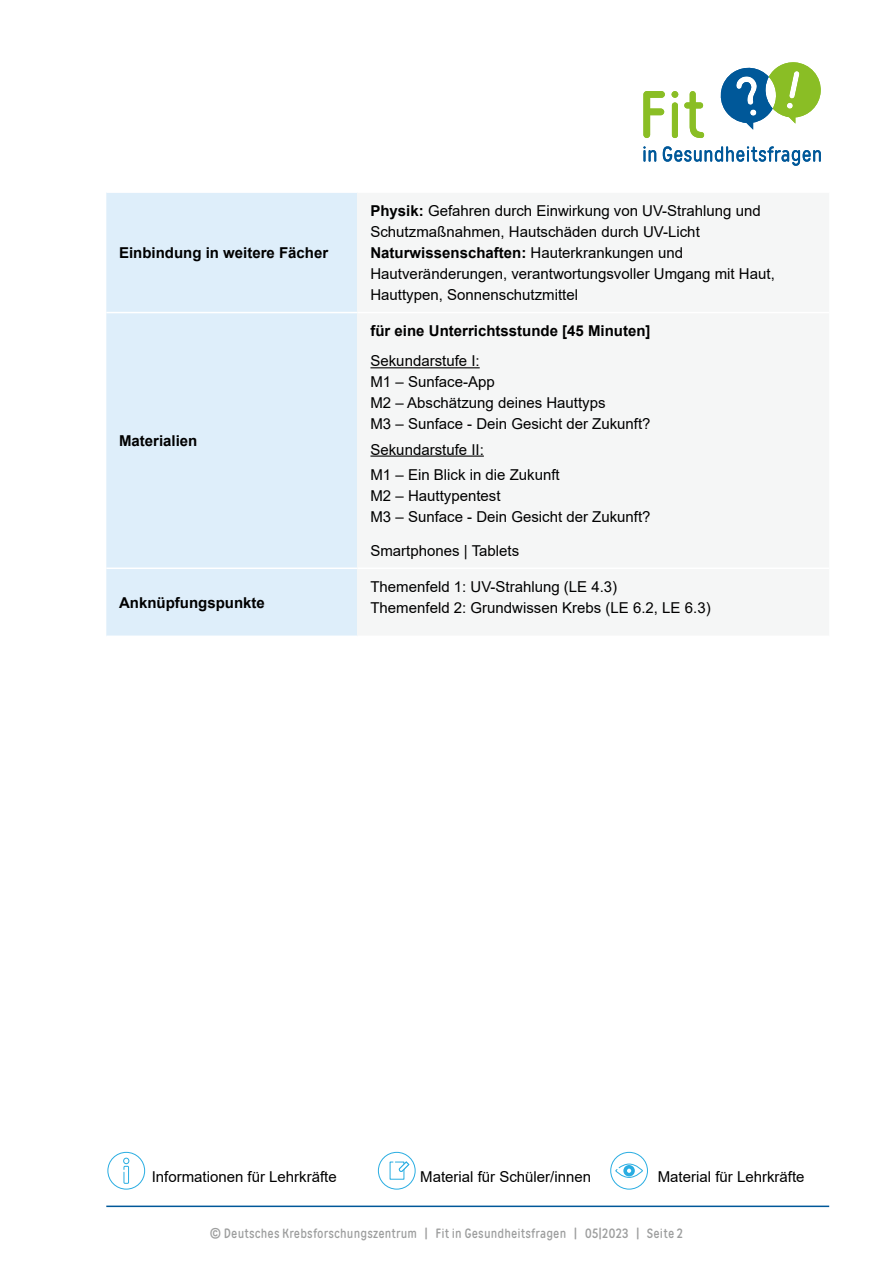
<style>
.page{position:relative;width:893px;height:1263px;background:#fff}
.page>*{position:absolute;margin:0;border:0;box-sizing:border-box;transform-origin:0 0}
.t1{font:15px/21px "Arial";color:#000}
.t2{font:700 15px "Arial";color:#000}
.t3{font:13.5px "Matias";letter-spacing:.01em;color:#9d9e9e}
.s1{font-weight:700}
</style>
<div class="page">
<hr style="left:106px;top:1205px;width:723px;height:2px;background:#005899">
<svg style="left:643px;top:91px;width:22px;height:47px"></svg>
<svg style="left:672px;top:91px;width:6px;height:47px"></svg>
<svg style="left:684px;top:91px;width:20px;height:47px"></svg>
<svg style="left:643px;top:146px;width:13px;height:16px"></svg>
<svg style="left:663px;top:146px;width:158px;height:20px"></svg>
<svg style="left:720px;top:62px;width:101px;height:68px"></svg>
<div style="left:106px;top:193px;width:251px;height:442px;background:#deeefa"></div>
<hr style="left:357px;top:193px;width:1px;height:119px;background:#f5f6f6">
<hr style="left:357px;top:313px;width:1px;height:254px;background:#f5f6f6">
<hr style="left:357px;top:569px;width:1px;height:66px;background:#f5f6f6">
<hr style="left:106px;top:312px;width:252px;height:1px;background:#fff">
<hr style="left:106px;top:567px;width:252px;height:2px;background:#fff">
<hr style="left:370px;top:367px;width:110px;height:1px;background:#000">
<hr style="left:370px;top:455px;width:114px;height:2px;background:#000">
<div style="left:610px;top:1152px;width:38px;height:37px;background:#fff;border:1px solid #29ade2;border-radius:50%"></div>
<svg style="left:615px;top:1163px;width:28px;height:15px"></svg>
<div style="left:378px;top:1152px;width:38px;height:37px;background:#fff;border:1px solid #29ade2;border-radius:50%"></div>
<svg style="left:389px;top:1161px;width:21px;height:19px"></svg>
<div style="left:107px;top:1152px;width:38px;height:37px;background:#fff;border:1px solid #29ade2;border-radius:50%"></div>
<svg style="left:123px;top:1157px;width:7px;height:27px"></svg>
<p class="t2" style="left:119px;top:242px;width:211px">Einbindung in weitere Fächer</p>
<p class="t2" style="left:119px;top:430px;width:80px">Materialien</p>
<p class="t2" style="left:119px;top:592px;width:147px">Anknüpfungspunkte</p>
<p class="t1" style="left:370px;top:200px;width:406px"><span class="s1">Physik:</span> Gefahren durch Einwirkung von UV-Strahlung und Schutzmaßnahmen, Hautschäden durch UV-Licht <span class="s1">Naturwissenschaften:</span> Hauterkrankungen und Hautveränderungen, verantwortungsvoller Umgang mit Haut, Hauttypen, Sonnenschutzmittel</p>
<p class="t2" style="left:370px;top:320px;width:282px">für eine Unterrichtsstunde [45 Minuten]</p>
<p class="t1" style="left:370px;top:350px;width:282px">Sekundarstufe I:<br>M1 – Sunface-App<br>M2 – Abschätzung deines Hauttyps<br>M3 – Sunface - Dein Gesicht der Zukunft?</p>
<p class="t1" style="left:370px;top:436px;width:191px;line-height:25.2px">Sekundarstufe II:<br>M1 – Ein Blick in die Zukunft</p>
<p class="t1" style="left:370px;top:485px;width:282px">M2 – Hauttypentest<br>M3 – Sunface - Dein Gesicht der Zukunft?</p>
<p class="t1" style="left:370px;top:540px;width:150px">Smartphones | Tablets</p>
<p class="t1" style="left:370px;top:576px;width:342px">Themenfeld 1: UV-Strahlung (LE 4.3)<br>Themenfeld 2: Grundwissen Krebs (LE 6.2, LE 6.3)</p>
<p class="t1" style="left:152px;top:1166px;width:187px">Informationen für Lehrkräfte</p>
<p class="t1" style="left:420px;top:1166px;width:172px">Material für Schüler/innen</p>
<p class="t1" style="left:658px;top:1166px;width:148px">Material für Lehrkräfte</p>
<p class="t3" style="left:210px;top:1225px;width:474px">© Deutsches Krebsforschungszentrum | Fit in Gesundheitsfragen | 05|2023 | Seite 2</p>
</div>
